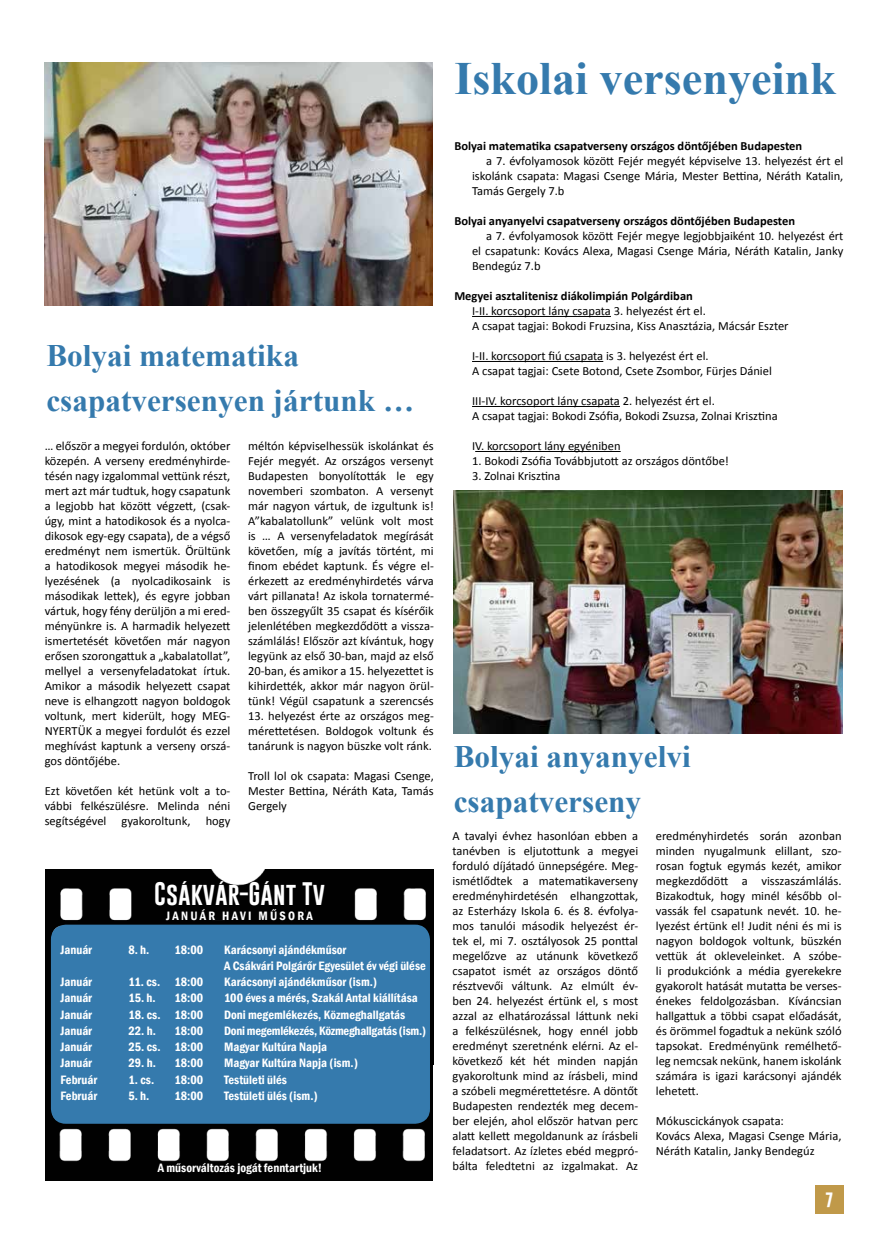
<style>
.page{position:relative;width:886px;height:1251px;background:#fff}
.page>*{position:absolute;margin:0;border:0;box-sizing:border-box;transform-origin:0 0}
.t1{font:700 46.25px "Times New Roman";color:#357aad}
.t2{font:700 31.25px/44.6px "Times New Roman";color:#357aad}
.t3{font:23.75px "Gobold";color:#fff}
.t4{font:700 15px "Gobold";color:#fff}
.t5{font:12.5px/15px "Calibri";color:#000;text-align:justify}
.t6{font:600 condensed 12.5px/16.2px "Franklin Gothic";color:#fff}
.t7{font:700 12.5px "Calibri";color:#000}
.t8{font:600 condensed 12.5px "Franklin Gothic";letter-spacing:.18em;color:#fff}
</style>
<div class="page">
<div style="left:815px;top:1185px;width:28px;height:29px;background:#c09949"></div>
<img style="left:45px;top:869px;width:388px;height:192px">
<img style="left:45px;top:1061px;width:388px;height:119px">
<div style="left:51px;top:924px;width:379px;height:200px;background:#357aad;border-radius:15px"></div>
<hr style="left:472px;top:316px;width:139px;height:1px;background:#000">
<hr style="left:472px;top:361px;width:131px;height:1px;background:#000">
<hr style="left:472px;top:406px;width:148px;height:1px;background:#000">
<hr style="left:475px;top:451px;width:146px;height:1px;background:#000">
<img style="left:45px;top:62px;width:387px;height:243px">
<img style="left:454px;top:490px;width:389px;height:243px">
<h2 class="t2" style="left:46px;top:332px;width:370px">Bolyai matematika csapatversenyen jártunk …</h2>
<p class="t5" style="left:248px;top:438px;width:187px">méltón képviselhessük iskolánkat és Fejér megyét. Az országos versenyt Budapesten bonyolították le egy novemberi szombaton. A versenyt már nagyon vártuk, de izgultunk is!<br>A”kabalatollunk” velünk volt most is … A versenyfeladatok megírását követően, míg a javítás történt, mi finom ebédet kaptunk. És végre el&shy;érkezett az eredményhirdetés várva várt pillanata! Az iskola tornatermé&shy;ben összegyűlt 35 csapat és kísérőik jelenlétében megkezdődött a vissza&shy;számlálás! Először azt kívántuk, hogy legyünk az első 30-ban, majd az első 20-ban, és amikor a 15. helyezettet is kihirdették, akkor már nagyon örül&shy;tünk! Végül csapatunk a szerencsés</p>
<p class="t5" style="left:248px;top:708px;width:187px">13. helyezést érte az országos meg&shy;mérettetésen. Boldogok voltunk és tanárunk is nagyon büszke volt ránk.</p>
<p class="t5" style="left:248px;top:768px;width:187px">Troll lol ok csapata: Magasi Csenge, Mester Bettina, Néráth Kata, Tamás Gergely</p>
<p class="t5" style="left:45px;top:438px;width:187px">… először a megyei fordulón, október közepén. A verseny eredményhirde&shy;tésén nagy izgalommal vettünk részt, mert azt már tudtuk, hogy csapatunk a legjobb hat között végzett, (csak&shy;úgy, mint a hatodikosok és a nyolca&shy;dikosok egy-egy csapata), de a végső eredményt nem ismertük. Örültünk a hatodikosok megyei második he&shy;lyezésének (a nyolcadikosaink is másodikak lettek), és egyre jobban vártuk, hogy fény derüljön a mi ered&shy;ményünkre is. A harmadik helyezett ismertetését követően már nagyon erősen szorongattuk a „kabalatollat”, mellyel a versenyfeladatokat írtuk.<br>Amikor a második helyezett csapat neve is elhangzott nagyon boldogok voltunk, mert kiderült, hogy MEG-NYERTÜK a megyei fordulót és ezzel meghívást kaptunk a verseny orszá&shy;gos döntőjébe.</p>
<p class="t5" style="left:45px;top:783px;width:187px">Ezt követően két hetünk volt a to&shy;vábbi felkészülésre. Melinda néni segítségével gyakoroltunk, hogy</p>
<p class="t6" style="left:60px;top:941px;width:33px">Január</p>
<p class="t6" style="left:60px;top:973px;width:38px">Január<br>Január<br>Január<br>Január<br>Január<br>Január<br>Február<br>Február</p>
<h3 class="t3" style="left:154px;top:879px;width:172px">Csákvár-Gánt Tv</h3>
<p class="t8" style="left:166px;top:907px;width:148px">JANUÁR HAVI MŰSORA</p>
<p class="t6" style="left:128px;top:941px;width:23px">8. h.</p>
<p class="t6" style="left:128px;top:973px;width:33px">11. cs.</p>
<p class="t6" style="left:128px;top:990px;width:29px">15. h.</p>
<p class="t6" style="left:128px;top:1006px;width:34px">18. cs.</p>
<p class="t6" style="left:128px;top:1022px;width:29px">22. h.</p>
<p class="t6" style="left:128px;top:1038px;width:34px">25. cs.</p>
<p class="t6" style="left:128px;top:1055px;width:29px">29. h.</p>
<p class="t6" style="left:128px;top:1071px;width:27px">1. cs.</p>
<p class="t6" style="left:128px;top:1087px;width:23px">5. h.</p>
<p class="t6" style="left:174px;top:941px;width:30px">18:00</p>
<p class="t6" style="left:174px;top:973px;width:30px;text-align:justify">18:00<br>18:00<br>18:00<br>18:00<br>18:00<br>18:00<br>18:00<br>18:00</p>
<p class="t6" style="left:224px;top:941px;width:204px">Karácsonyi ajándékműsor<br>A Csákvári Polgárőr Egyesület év végi ülése<br>Karácsonyi ajándékműsor (ism.)<br>100 éves a mérés, Szakál Antal kiállítása<br>Doni megemlékezés, Közmeghallgatás<br>Doni megemlékezés, Közmeghallgatás (ism.)<br>Magyar Kultúra Napja<br>Magyar Kultúra Napja (ism.)<br>Testületi ülés<br>Testületi ülés (ism.)</p>
<p class="t6" style="left:158px;top:1160px;width:166px">A műsorváltozás jogát fenntartjuk!</p>
<h1 class="t1" style="left:454px;top:46px;width:383px">Iskolai versenyeink</h1>
<p class="t7" style="left:454px;top:138px;width:349px">Bolyai matematika csapatverseny országos döntőjében Budapesten</p>
<p class="t5" style="left:472px;top:153px;width:373px;text-indent:14px">a 7. évfolyamosok között Fejér megyét képviselve 13. helyezést ért el iskolánk csapata: Magasi Csenge Mária, Mester Bettina, Néráth Katalin, Tamás Gergely 7.b</p>
<p class="t7" style="left:454px;top:213px;width:342px">Bolyai anyanyelvi csapatverseny országos döntőjében Budapesten</p>
<p class="t5" style="left:472px;top:228px;width:373px;text-indent:14px">a 7. évfolyamosok között Fejér megye legjobbjaiként 10. helyezést ért el csapatunk: Kovács Alexa, Magasi Csenge Mária, Néráth Katalin, Janky Bendegúz 7.b</p>
<p class="t7" style="left:454px;top:288px;width:240px">Megyei asztalitenisz diákolimpián Polgárdiban</p>
<p class="t5" style="left:472px;top:303px;width:318px">I-II. korcsoport lány csapata 3. helyezést ért el.<br>A csapat tagjai: Bokodi Fruzsina, Kiss Anasztázia, Mácsár Eszter</p>
<p class="t5" style="left:472px;top:348px;width:301px">I-II. korcsoport fiú csapata is 3. helyezést ért el.<br>A csapat tagjai: Csete Botond, Csete Zsombor, Fürjes Dániel</p>
<p class="t5" style="left:472px;top:393px;width:307px">III-IV. korcsoport lány csapata 2. helyezést ért el.<br>A csapat tagjai: Bokodi Zsófia, Bokodi Zsuzsa, Zolnai Krisztina</p>
<p class="t5" style="left:472px;top:438px;width:150px">IV. korcsoport lány egyéniben</p>
<p class="t5" style="left:472px;top:453px;width:258px">1. Bokodi Zsófia Továbbjutott az országos döntőbe!</p>
<p class="t5" style="left:472px;top:468px;width:90px">3. Zolnai Krisztina</p>
<h2 class="t2" style="left:454px;top:733px;width:239px">Bolyai anyanyelvi csapatverseny</h2>
<p class="t5" style="left:452px;top:828px;width:187px">A tavalyi évhez hasonlóan ebben a tanévben is eljutottunk a megyei forduló díjátadó ünnepségére. Meg&shy;ismétlődtek a matematikaverseny eredményhirdetésén elhangzottak, az Esterházy Iskola 6. és 8. évfolya&shy;mos tanulói második helyezést ér&shy;tek el, mi 7. osztályosok 25 ponttal megelőzve az utánunk következő csapatot ismét az országos döntő résztvevői váltunk. Az elmúlt év&shy;ben 24. helyezést értünk el, s most azzal az elhatározással láttunk neki a felkészülésnek, hogy ennél jobb eredményt szeretnénk elérni. Az el&shy;következő két hét minden napján gyakoroltunk mind az írásbeli, mind a szóbeli megmérettetésre. A döntőt Budapesten rendezték meg decem&shy;ber elején, ahol először hatvan perc alatt kellett megoldanunk az írásbeli feladatsort. Az ízletes ebéd megpró&shy;bálta feledtetni az izgalmakat. Az</p>
<p class="t5" style="left:656px;top:828px;width:187px">eredményhirdetés során azonban minden nyugalmunk elillant, szo&shy;rosan fogtuk egymás kezét, amikor megkezdődött a visszaszámlálás.<br>Bizakodtuk, hogy minél később ol&shy;vassák fel csapatunk nevét. 10. he&shy;lyezést értünk el! Judit néni és mi is nagyon boldogok voltunk, büszkén vettük át okleveleinket. A szóbe&shy;li produkciónk a média gyerekekre gyakorolt hatását mutatta be verses&shy;énekes feldolgozásban. Kíváncsian hallgattuk a többi csapat előadását, és örömmel fogadtuk a nekünk szóló tapsokat. Eredményünk remélhető&shy;leg nemcsak nekünk, hanem iskolánk számára is igazi karácsonyi ajándék lehetett.</p>
<p class="t5" style="left:656px;top:1113px;width:187px;text-align:left">Mókuscickányok csapata:<br>Kovács Alexa, Magasi Csenge Mária,<br>Néráth Katalin, Janky Bendegúz</p>
<p class="t4" style="left:825px;top:1190px;width:10px">7</p>
</div>
